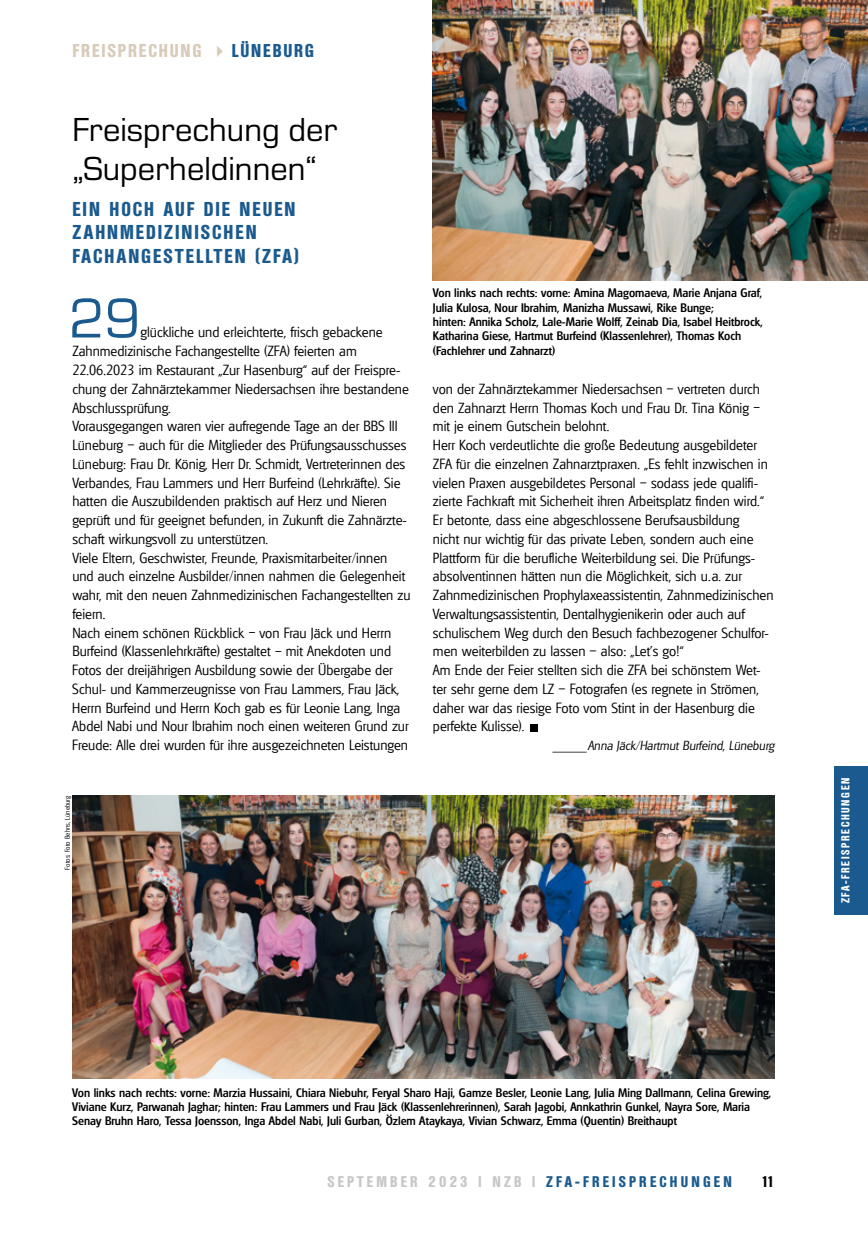
<style>
.page{position:relative;width:868px;height:1238px;background:#fff}
.page>*{position:absolute;margin:0;border:0;box-sizing:border-box;transform-origin:0 0}
.t1{font:58.05px "Micro Square";color:#1a5a8e}
.t2{font:700 57px "Arial";color:#000}
.t3{font:34.5px/39px "Micro Square";color:#000}
.t4{font:700 condensed 19.5px/23.4px "Olympia";letter-spacing:.1em;color:#1a5a8e}
.t5{font:700 condensed 18px "Olympia";letter-spacing:.1em;color:#d9cbba}
.t6{font:700 condensed 15px "Olympia";letter-spacing:.215em;color:#1a5a8e}
.t7{font:700 condensed 15px "Olympia";color:#000}
.t8{font:300 14.25px/18.8px "Glasgow";color:#000}
.t9{font:italic 300 13.5px "Glasgow";color:#000;scale:2.7 1}
.t10{font:italic 300 12.75px "Glasgow";color:#000}
.t11{font:500 12px/14.4px "Glasgow";color:#000}
.t12{font:700 condensed 11.25px "Olympia";letter-spacing:.15em;color:#fff}
.t13{font:300 6.75px "Glasgow";color:#000}
.s1{color:#1a5a8e}
.s2{color:#c6c7c8}
</style>
<div class="page">
<img style="left:72px;top:795px;width:702px;height:283px">
<img style="left:433px;top:0;width:434px;height:280px">
<div style="left:834px;top:766px;width:33px;height:148px;background:#1a5a8e"></div>
<p class="t5" style="left:72px;top:40px;width:243px">FREISPRECHUNG ✔<span class="s1">LÜNEBURG</span></p>
<h3 class="t3" style="left:72px;top:111px;width:266px">Freisprechung der „Superheldinnen“</h3>
<h3 class="t4" style="left:72px;top:197px;width:228px">EIN HOCH AUF DIE NEUEN<br>ZAHNMEDIZINISCHEN<br>FACHANGESTELLTEN (ZFA)</h3>
<h1 class="t1" style="left:69px;top:287px;width:73px">29</h1>
<p class="t8" style="left:72px;top:323px;width:340px;text-indent:68px">glückliche und erleichterte, frisch gebackene Zahnmedizinische Fachangestellte (ZFA) feierten am 22.06.2023 im Restaurant „Zur Hasenburg“ auf der Freispre&shy;chung der Zahnärztekammer Niedersachsen ihre bestandene Abschlussprüfung.<br>Vorausgegangen waren vier aufregende Tage an der BBS III Lüneburg – auch für die Mitglieder des Prüfungsausschusses Lüneburg: Frau Dr. König, Herr Dr. Schmidt, Vertreterinnen des Verbandes, Frau Lammers und Herr Burfeind (Lehrkräfte). Sie hatten die Auszubildenden praktisch auf Herz und Nieren geprüft und für geeignet befunden, in Zukunft die Zahnärzte&shy;schaft wirkungsvoll zu unterstützen.<br>Viele Eltern, Geschwister, Freunde, Praxismitarbeiter/innen und auch einzelne Ausbilder/innen nahmen die Gelegenheit wahr, mit den neuen Zahnmedizinischen Fachangestellten zu feiern.<br>Nach einem schönen Rückblick - von Frau Jäck und Herrn Burfeind (Klassenlehrkräfte) gestaltet - mit Anekdoten und Fotos der dreijährigen Ausbildung sowie der Übergabe der Schul- und Kammerzeugnisse von Frau Lammers, Frau Jäck, Herrn Burfeind und Herrn Koch gab es für Leonie Lang, Inga Abdel Nabi und Nour Ibrahim noch einen weiteren Grund zur Freude: Alle drei wurden für ihre ausgezeichneten Leistungen</p>
<p class="t13" style="left:63px;top:869px;width:75px;rotate:-90deg">Fotos: Foto Behns, Lüneburg</p>
<p class="t11" style="left:433px;top:285px;width:331px">Von links nach rechts: vorne: Amina Magomaeva, Marie Anjana Graf, Julia Kulosa, Nour Ibrahim, Manizha Mussawi, Rike Bunge;<br>hinten: Annika Scholz, Lale-Marie Wolff, Zeinab Dia, Isabel Heitbrock, Katharina Giese, Hartmut Burfeind (Klassenlehrer), Thomas Koch (Fachlehrer und Zahnarzt)</p>
<p class="t8" style="left:433px;top:379px;width:342px">von der Zahnärztekammer Niedersachsen – vertreten durch den Zahnarzt Herrn Thomas Koch und Frau Dr. Tina König - mit je einem Gutschein belohnt.<br>Herr Koch verdeutlichte die große Bedeutung ausgebildeter ZFA für die einzelnen Zahnarztpraxen. „Es fehlt inzwischen in vielen Praxen ausgebildetes Personal – sodass jede qualifi&shy;zierte Fachkraft mit Sicherheit ihren Arbeitsplatz finden wird.“ Er betonte, dass eine abgeschlossene Berufsausbildung<br>nicht nur wichtig für das private Leben, sondern auch eine Plattform für die berufliche Weiterbildung sei. Die Prüfungs&shy;absolventinnen hätten nun die Möglichkeit, sich u. a. zur Zahnmedizinischen Prophylaxeassistentin, Zahnmedizinischen Verwaltungsassistentin, Dentalhygienikerin oder auch auf schulischem Weg durch den Besuch fachbezogener Schulfor&shy;men weiterbilden zu lassen – also: „Let’s go!“<br>Am Ende der Feier stellten sich die ZFA bei schönstem Wet&shy;ter sehr gerne dem LZ – Fotografen (es regnete in Strömen, daher war das riesige Foto vom Stint in der Hasenburg die perfekte Kulisse).</p>
<h2 class="t2" style="left:526px;top:679px;width:17px">.</h2>
<p class="t9" style="left:551px;top:744px;width:15px">—</p>
<p class="t10" style="left:587px;top:738px;width:188px">Anna Jäck/Hartmut Burfeind, Lüneburg</p>
<p class="t12" style="left:839px;top:903px;width:127px;rotate:-90deg">ZFA-FREISPRECHUNGEN</p>
<p class="t11" style="left:72px;top:1084px;width:700px">Von links nach rechts: vorne: Marzia Hussaini, Chiara Niebuhr, Feryal Sharo Haji, Gamze Besler, Leonie Lang, Julia Ming Dallmann, Celina Grewing,<br>Viviane Kurz, Parwanah Jaghar; hinten: Frau Lammers und Frau Jäck (Klassenlehrerinnen), Sarah Jagobi, Annkathrin Gunkel, Nayra Sore, Maria<br>Senay Bruhn Haro, Tessa Joensson, Inga Abdel Nabi, Juli Gurban, Özlem Ataykaya, Vivian Schwarz, Emma (Quentin) Breithaupt</p>
<p class="t6" style="left:327px;top:1173px;width:406px"><span class="s2">SEPTEMBER 2023 | NZB |</span> ZFA-FREISPRECHUNGEN</p>
<p class="t7" style="left:761px;top:1173px;width:14px">11</p>
</div>
